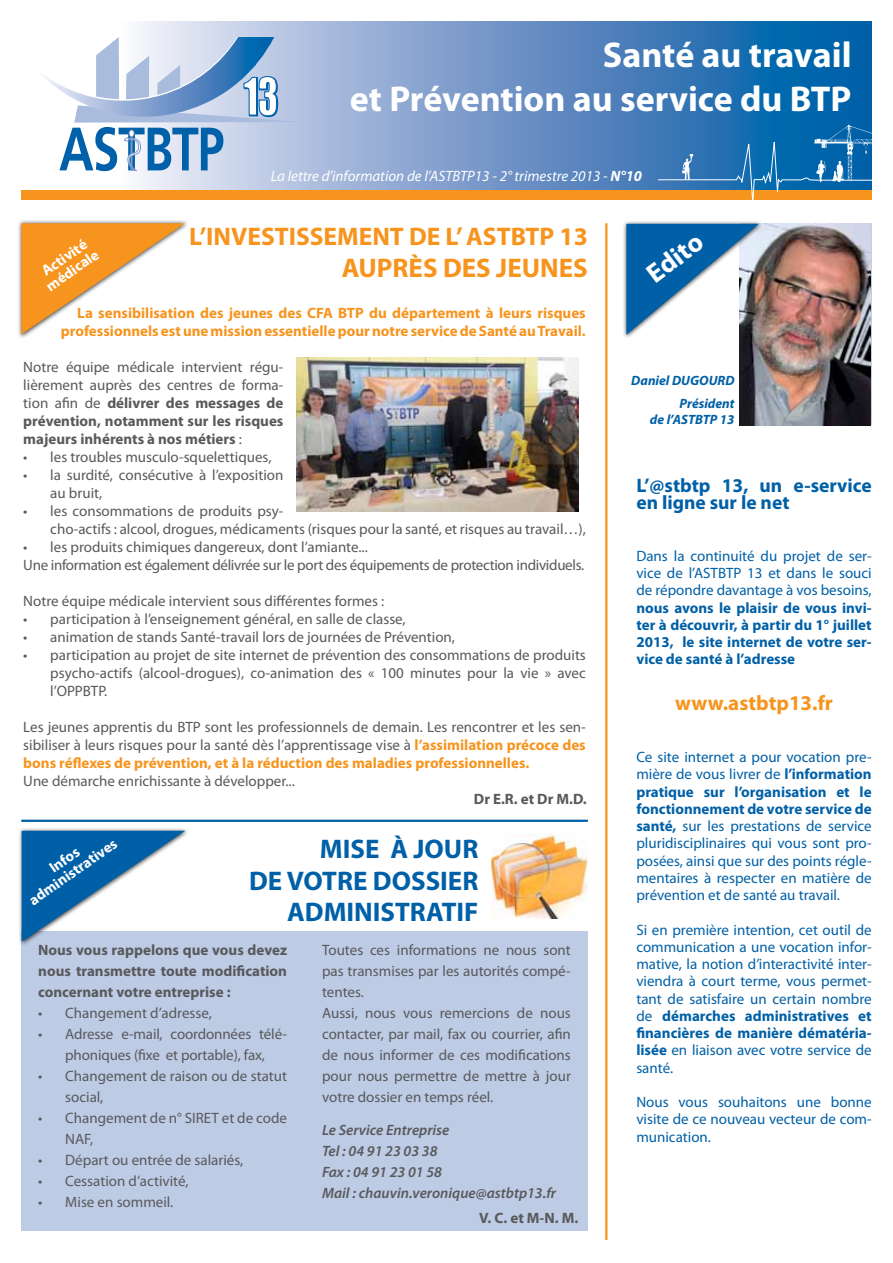
<style>
.page{position:relative;width:893px;height:1263px;background:#fff}
.page>*{position:absolute;margin:0;border:0;box-sizing:border-box;transform-origin:0 0}
.t1{font:700 36px/43.2px "Myriad Pro";color:#fff;text-align:right}
.t2{font:700 27px/31.5px "Myriad Pro";color:#0060a7;text-align:right}
.t3{font:700 27px "Myriad Pro";color:#f7941e}
.t4{font:700 27px "Myriad Pro";color:#fff}
.t5{font:700 25.5px "Myriad Pro";color:#f7941e}
.t6{font:700 21px "Myriad Pro";color:#f7941e}
.t7{font:700 19.5px/17.2px "Myriad Pro";color:#0060a7}
.t8{font:15px/21px "Myriad Pro";color:#58595b}
.t9{font:15px/17.2px "Myriad Pro";color:#0060a7;text-align:justify}
.t10{font:700 15px/18px "Myriad Pro";color:#58595b;text-align:justify}
.t11{font:700 15px/18px "Myriad Pro";color:#f7941e;text-align:right}
.t12{font:15px/18px "Myriad Pro";letter-spacing:-.02em;color:#58595b}
.t13{font:700 15px/17.2px "Myriad Pro";color:#0060a7;text-align:justify}
.t14{font:italic 600 15px/21px "Myriad Pro";color:#58595b}
.t15{font:italic 15px "Myriad Pro";color:#fff}
.t16{font:700 15px/15px "Myriad Pro";color:#fff;text-align:center}
.t17{font:italic 700 13.5px/22.5px "Myriad Pro";color:#0060a7;text-align:right}
.s1{font-weight:700}
.s2{font-weight:400}
.s3{font-weight:700;color:#f7941e}
</style>
<div class="page">
<svg style="left:135px;top:21px;width:737px;height:169px;background:#6793c5"></svg>
<div style="left:21px;top:190px;width:851px;height:9px;background:#f7941e"></div>
<svg style="left:43px;top:37px;width:261px;height:134px"></svg>
<svg style="left:659px;top:111px;width:213px;height:89px;background:#3977a2"></svg>
<img style="left:740px;top:224px;width:131px;height:201px">
<hr style="left:605px;top:223px;width:2px;height:1017px;background:#f7941e">
<div style="left:622px;top:220px;width:142px;height:120px;background:#000;opacity:.75"></div>
<svg style="left:626px;top:224px;width:133px;height:111px"></svg>
<div style="left:17px;top:219px;width:173px;height:120px;background:#000;opacity:.75"></div>
<svg style="left:21px;top:223px;width:164px;height:111px"></svg>
<hr style="left:21px;top:820px;width:567px;height:2px;background:#0060a7">
<div style="left:21px;top:931px;width:567px;height:299px;background:#becbe5"></div>
<div style="left:18px;top:827px;width:172px;height:120px;background:#000;opacity:.75"></div>
<svg style="left:22px;top:831px;width:163px;height:111px"></svg>
<img style="left:296px;top:357px;width:282px;height:155px">
<img style="left:491px;top:833px;width:97px;height:86px">
<h1 class="t1" style="left:350px;top:32px;width:503px">Santé au travail<br>et Prévention au service du BTP</h1>
<p class="t16" style="left:34px;top:269px;width:62px;rotate:-35deg">Activité médicale</p>
<p class="t15" style="left:271px;top:167px;width:373px">La lettre d’information de l’ASTBTP13 - 2° trimestre 2013 - <span class="s1">N°10</span></p>
<h3 class="t5" style="left:189px;top:220px;width:400px">L’INVESTISSEMENT DE L’ ASTBTP 13</h3>
<h2 class="t3" style="left:342px;top:251px;width:248px">AUPRÈS DES JEUNES</h2>
<h2 class="t4" style="left:639px;top:263px;width:65px;rotate:-37deg">Edito</h2>
<p class="t11" style="left:61px;top:303px;width:526px">La sensibilisation des jeunes des CFA BTP du département à leurs risques professionnels est une mission essentielle pour notre service de Santé au Travail.</p>
<p class="t10" style="left:23px;top:357px;width:262px"><span class="s2">Notre équipe médicale intervient régu&shy;lièrement auprès des centres de forma&shy;tion afin de</span> délivrer des messages de prévention, notamment sur les risques majeurs inhérents à nos métiers <span class="s2">:</span></p>
<p class="t8" style="left:23px;top:446px;width:250px">• les troubles musculo-squelettiques,</p>
<p class="t8" style="left:50px;top:466px;width:235px;line-height:18px;text-indent:-27px">• la surdité, consécutive à l’exposition au bruit,</p>
<p class="t8" style="left:50px;top:502px;width:537px;line-height:18px;text-indent:-27px">• les consommations de produits psy-<br>cho-actifs : alcool, drogues, médicaments (risques pour la santé, et risques au travail…),</p>
<p class="t12" style="left:23px;top:538px;width:563px">• les produits chimiques dangereux, dont l’amiante...<br>Une information est également délivrée sur le port des équipements de protection individuels.</p>
<p class="t8" style="left:23px;top:590px;width:363px">Notre équipe médicale intervient sous différentes formes :</p>
<p class="t8" style="left:23px;top:608px;width:384px">• participation à l’enseignement général, en salle de classe,</p>
<p class="t8" style="left:23px;top:626px;width:433px">• animation de stands Santé-travail lors de journées de Prévention,</p>
<p class="t8" style="left:50px;top:646px;width:537px;line-height:18px;text-align:justify;text-indent:-27px">• participation au projet de site internet de prévention des consommations de produits psycho-actifs (alcool-drogues), co-animation des « 100 minutes pour la vie » avec l’OPPBTP.</p>
<p class="t8" style="left:23px;top:718px;width:564px;line-height:18px;text-align:justify">Les jeunes apprentis du BTP sont les professionnels de demain. Les rencontrer et les sen&shy;sibiliser à leurs risques pour la santé dès l’apprentissage vise à <span class="s3">l’assimilation précoce des bons réflexes de prévention, et à la réduction des maladies professionnelles.</span></p>
<p class="t8" style="left:23px;top:770px;width:273px">Une démarche enrichissante à développer...</p>
<p class="t10" style="left:474px;top:789px;width:114px">Dr E.R. et Dr M.D.</p>
<p class="t16" style="left:17px;top:883px;width:105px;rotate:-35deg">Infos administratives</p>
<h2 class="t2" style="left:249px;top:832px;width:231px">MISE À JOUR<br>DE VOTRE DOSSIER<br>ADMINISTRATIF</h2>
<p class="t10" style="left:38px;top:939px;width:250px;line-height:21px">Nous vous rappelons que vous devez nous transmettre toute modification concernant votre entreprise :</p>
<p class="t8" style="left:38px;top:1002px;width:175px">• Changement d’adresse,</p>
<p class="t8" style="left:38px;top:1023px;width:250px;text-align:center">• Adresse e-mail, coordonnées télé&shy;phoniques (fixe et portable), fax,</p>
<p class="t8" style="left:65px;top:1065px;width:223px;text-indent:-27px">• Changement de raison ou de statut social,</p>
<p class="t8" style="left:65px;top:1107px;width:223px;text-indent:-27px">• Changement de n° SIRET et de code<br>NAF,</p>
<p class="t8" style="left:38px;top:1149px;width:207px">• Départ ou entrée de salariés,</p>
<p class="t8" style="left:38px;top:1170px;width:152px">• Cessation d’activité,</p>
<p class="t8" style="left:38px;top:1191px;width:137px">• Mise en sommeil.</p>
<p class="t8" style="left:322px;top:939px;width:250px">Toutes ces informations ne nous sont pas transmises par les autorités compé&shy;tentes.<br>Aussi, nous vous remercions de nous contacter, par mail, fax ou courrier, afin de nous informer de ces modifications pour nous permettre de mettre à jour votre dossier en temps réel.</p>
<p class="t14" style="left:322px;top:1119px;width:236px">Le Service Entreprise<br>Tel : 04 91 23 03 38<br>Fax : 04 91 23 01 58<br>Mail : chauvin.veronique@astbtp13.fr</p>
<p class="t10" style="left:479px;top:1209px;width:101px">V. C. et M-N. M.</p>
<p class="t17" style="left:631px;top:369px;width:105px">Daniel DUGOURD<br>Président</p>
<p class="t17" style="left:650px;top:408px;width:86px">de l’ASTBTP 13</p>
<h3 class="t7" style="left:636px;top:476px;width:237px">L’@stbtp 13, un e-service en ligne sur le net</h3>
<p class="t9" style="left:636px;top:547px;width:237px">Dans la continuité du projet de ser&shy;vice de l’ASTBTP 13 et dans le souci de répondre davantage à vos besoins,</p>
<p class="t13" style="left:636px;top:598px;width:237px">nous avons le plaisir de vous invi&shy;ter à découvrir, à partir du 1° juillet 2013, le site internet de votre ser&shy;vice de santé à l’adresse</p>
<h3 class="t6" style="left:675px;top:689px;width:159px">www.astbtp13.fr</h3>
<p class="t9" style="left:636px;top:748px;width:237px">Ce site internet a pour vocation pre&shy;mière de vous livrer de <span class="s1">l’information pratique sur l’organisation et le fonctionnement de votre service de santé,</span> sur les prestations de service pluridisciplinaires qui vous sont pro&shy;posées, ainsi que sur des points régle&shy;mentaires à respecter en matière de prévention et de santé au travail.</p>
<p class="t9" style="left:636px;top:921px;width:237px">Si en première intention, cet outil de communication a une vocation infor&shy;mative, la notion d’interactivité inter&shy;viendra à court terme, vous permet&shy;tant de satisfaire un certain nombre de <span class="s1">démarches administratives et financières de manière dématéria&shy;lisée</span> en liaison avec votre service de santé.</p>
<p class="t9" style="left:636px;top:1093px;width:237px">Nous vous souhaitons une bonne visite de ce nouveau vecteur de com&shy;munication.</p>
</div>
